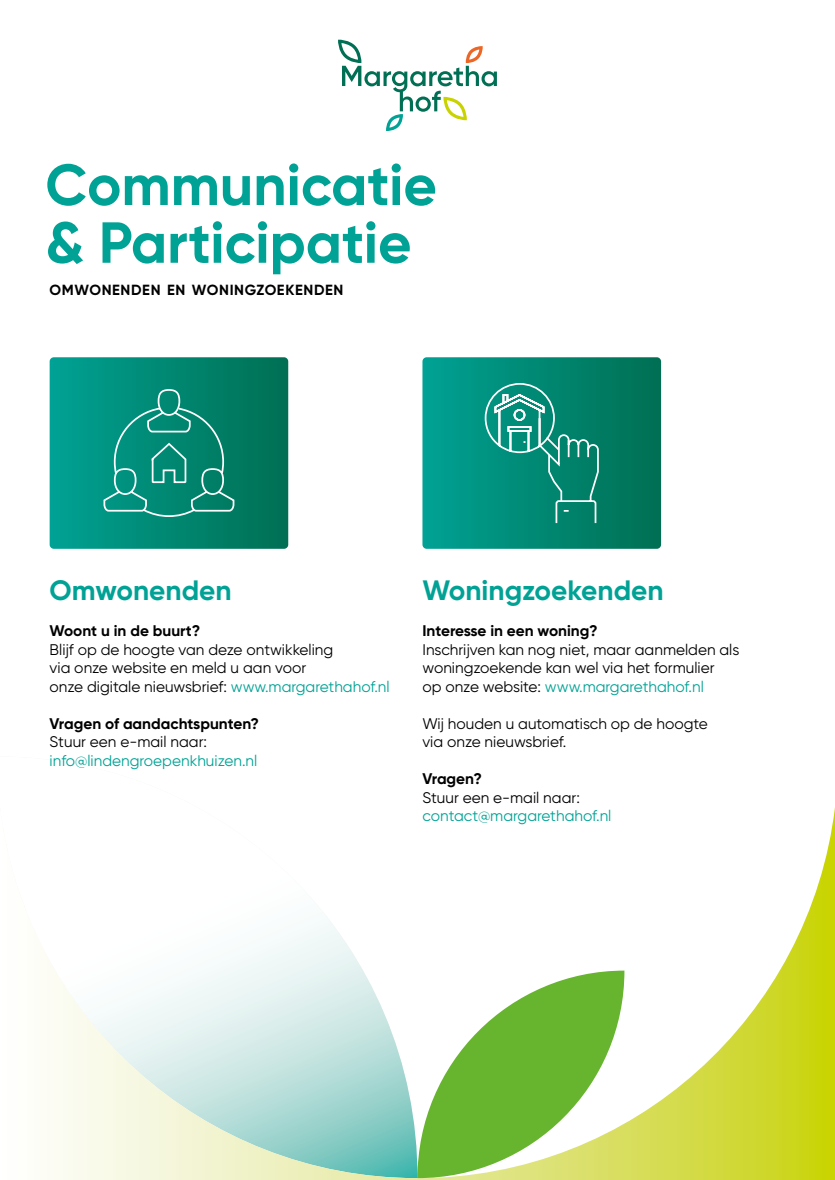
<style>
.page{position:relative;width:835px;height:1180px;background:#fff}
.page>*{position:absolute;margin:0;border:0;box-sizing:border-box;transform-origin:0 0}
.t1{font:700 57.75px/57.7px "Gilroy";color:#00a295}
.t2{font:700 28px "Gilroy";color:#00a295}
.t3{font:15.4px/18.5px "Gilroy";color:#000}
.t4{font:700 15.4px "Gilroy";color:#000}
.t5{font:15.4px "Gilroy";color:#00a295}
.t6{font:700 14.7px "Gilroy";letter-spacing:.045em;color:#000}
.s1{color:#00a295}
</style>
<div class="page">
<svg style="left:50px;top:815px;width:784px;height:365px"></svg>
<svg style="left:417px;top:970px;width:207px;height:208px;fill:#67b42e"></svg>
<svg style="left:50px;top:357px;width:238px;height:192px;background:#018873"></svg>
<svg style="left:422px;top:357px;width:239px;height:192px;background:#018873"></svg>
<svg style="left:338px;top:40px;width:159px;height:91px"></svg>
<svg style="left:103px;top:388px;width:132px;height:130px;background:#17927f"></svg>
<svg style="left:483px;top:382px;width:116px;height:143px;background:#1c9582"></svg>
<h1 class="t1" style="left:45px;top:156px;width:393px">Communicatie &amp; Participatie</h1>
<p class="t6" style="left:50px;top:280px;width:295px">OMWONENDEN EN WONINGZOEKENDEN</p>
<h2 class="t2" style="left:50px;top:572px;width:183px">Omwonenden</h2>
<p class="t4" style="left:50px;top:621px;width:152px">Woont u in de buurt?</p>
<p class="t3" style="left:50px;top:640px;width:341px">Blijf op de hoogte van deze ontwikkeling<br>via onze website en meld u aan voor<br>onze digitale nieuwsbrief: <span class="s1">www.margarethahof.nl</span></p>
<p class="t4" style="left:50px;top:714px;width:211px">Vragen of aandachtspunten?</p>
<p class="t3" style="left:50px;top:732px;width:159px">Stuur een e-mail naar:</p>
<p class="t5" style="left:50px;top:751px;width:209px">info@lindengroepenkhuizen.nl</p>
<h2 class="t2" style="left:422px;top:572px;width:243px">Woningzoekenden</h2>
<p class="t4" style="left:422px;top:621px;width:177px">Interesse in een woning?</p>
<p class="t3" style="left:422px;top:640px;width:318px">Inschrijven kan nog niet, maar aanmelden als woningzoekende kan wel via het formulier<br>op onze website: <span class="s1">www.margarethahof.nl</span></p>
<p class="t3" style="left:422px;top:714px;width:287px">Wij houden u automatisch op de hoogte via onze nieuwsbrief.</p>
<p class="t4" style="left:422px;top:769px;width:61px">Vragen?</p>
<p class="t3" style="left:422px;top:788px;width:159px">Stuur een e-mail naar:</p>
<p class="t5" style="left:422px;top:806px;width:190px">contact@margarethahof.nl</p>
</div>
